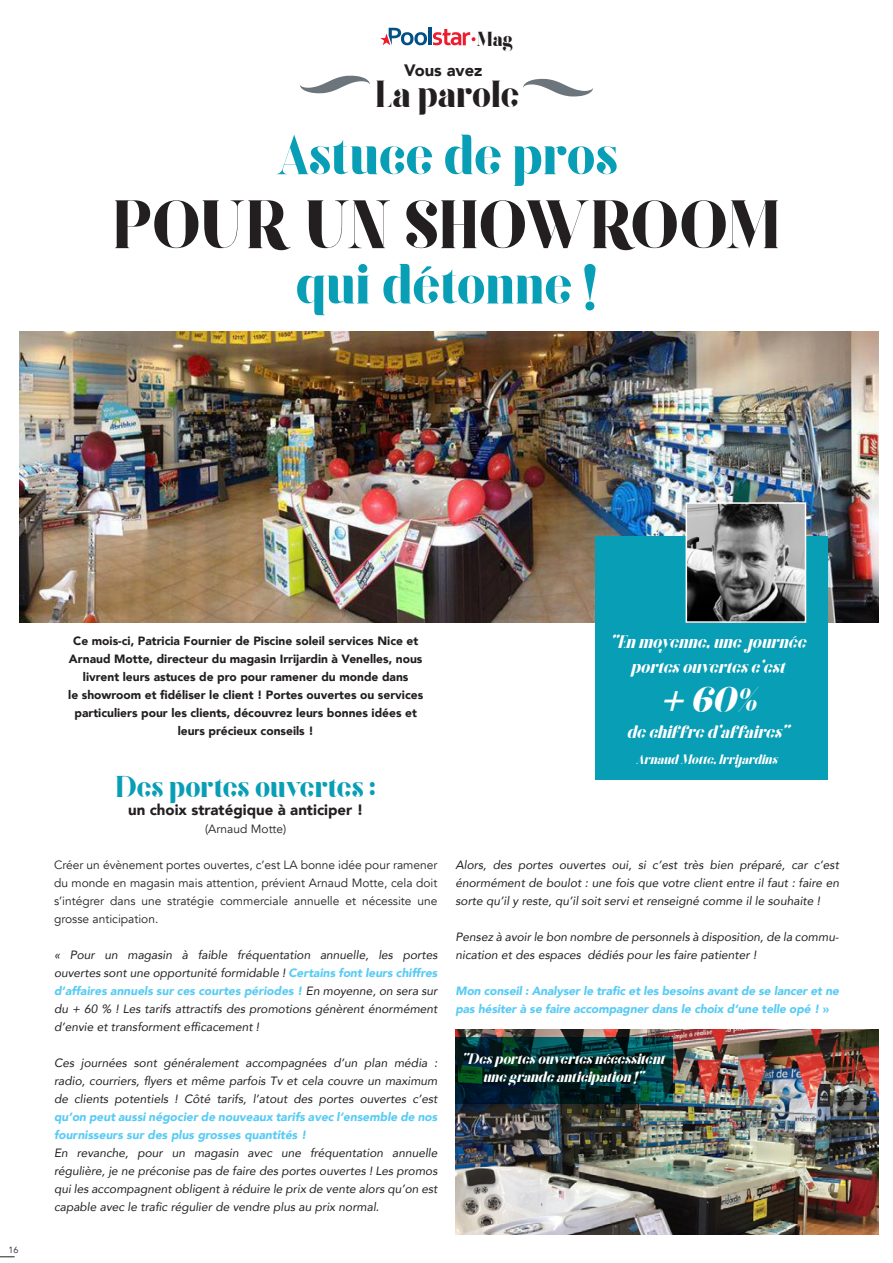
<style>
.page{position:relative;width:893px;height:1263px;background:#fff}
.page>*{position:absolute;margin:0;border:0;box-sizing:border-box;transform-origin:0 0}
.t1{font:68.25px "Goku";color:#231f20}
.t2{font:56.55px "Goku";color:#089eb5}
.t3{font:37.5px "Goku";color:#231f20}
.t4{font:italic 36px "Goku";color:#fff}
.t5{font:30px "Goku";color:#089eb5}
.t6{font:20.25px "Goku";color:#231f20}
.t7{font:italic 18px "Goku";color:#fff}
.t8{font:900 16.5px "Avenir";color:#231f20}
.t9{font:italic 15px "Goku";color:#fff}
.t10{font:900 15px "Avenir";color:#231f20}
.t11{font:italic 13.5px "Goku";color:#fff}
.t12{font:italic 12px/18px "Avenir";color:#231f20;text-align:justify}
.t13{font:900 12px/18px "Avenir";color:#231f20;text-align:center}
.t14{font:12px/18px "Avenir";color:#231f20;text-align:justify}
.t15{font:italic 900 12px/18px "Avenir";letter-spacing:-.01em;color:#56cbf5}
.t16{font:9px "Avenir";color:#231f20}
.s1{font-weight:900;color:#56cbf5}
.s2{font-family:"Avenir";font-weight:500}
.s3{font-style:normal}
</style>
<div class="page">
<svg style="left:300px;top:76px;width:70px;height:17px"></svg>
<svg style="left:523px;top:79px;width:70px;height:17px"></svg>
<img style="left:19px;top:331px;width:859px;height:292px">
<img style="left:455px;top:1029px;width:423px;height:206px">
<div style="left:595px;top:536px;width:233px;height:244px;background:#089eb5"></div>
<svg style="left:455px;top:1037px;width:218px;height:67px;background:#022c2f"></svg>
<img style="left:689px;top:505px;width:114px;height:115px">
<div style="left:686px;top:502px;width:120px;height:121px;border:2px solid #fff"></div>
<hr style="left:428px;top:28px;width:3px;height:17px;background:#015186">
<svg style="left:380px;top:28px;width:47px;height:17px"></svg>
<svg style="left:433px;top:29px;width:42px;height:16px"></svg>
<svg style="left:0;top:1256px;width:15px;height:1px"></svg>
<h3 class="t6" style="left:476px;top:28px;width:38px">Mag</h3>
<p class="t8" style="left:404px;top:56px;width:80px">Vous avez</p>
<p class="t3" style="left:376px;top:74px;width:145px">La parole</p>
<p class="t2" style="left:275px;top:125px;width:345px">Astuce de pros</p>
<p class="t1" style="left:113px;top:188px;width:669px">POUR UN SHOWROOM</p>
<p class="t2" style="left:296px;top:254px;width:303px">qui détonne !</p>
<p class="t16" style="left:9px;top:1244px;width:12px">16</p>
<p class="t13" style="left:68px;top:632px;width:357px">Ce mois-ci, Patricia Fournier de Piscine soleil services Nice et Arnaud Motte, directeur du magasin Irrijardin à Venelles, nous livrent leurs astuces de pro pour ramener du monde dans<br>le showroom et fidéliser le client ! Portes ouvertes ou services particuliers pour les clients, découvrez leurs bonnes idées et leurs précieux conseils !</p>
<p class="t5" style="left:116px;top:770px;width:261px">Des portes ouvertes :</p>
<p class="t10" style="left:128px;top:796px;width:237px">un choix stratégique à anticiper !</p>
<p class="t14" style="left:205px;top:820px;width:83px">(Arnaud Motte)</p>
<p class="t14" style="left:54px;top:856px;width:385px">Créer un évènement portes ouvertes, c’est LA bonne idée pour ramener du monde en magasin mais attention, prévient Arnaud Motte, cela doit s’intégrer dans une stratégie commerciale annuelle et nécessite une grosse anticipation.</p>
<p class="t12" style="left:54px;top:946px;width:385px">« Pour un magasin à faible fréquentation annuelle, les portes ouvertes sont une opportunité formidable ! <span class="s1">Certains font leurs chiffres d’affaires annuels sur ces courtes périodes !</span> En moyenne, on sera sur du + 60 % ! Les tarifs attractifs des promotions génèrent énormément d’envie et transforment efficacement !</p>
<p class="t12" style="left:54px;top:1054px;width:385px">Ces journées sont généralement accompagnées d’un plan média : radio, courriers, flyers et même parfois Tv et cela couvre un maximum de clients potentiels ! Côté tarifs, l’atout des portes ouvertes c’est <span class="s1">qu’on peut aussi négocier de nouveaux tarifs avec l’ensemble de nos fournisseurs sur des plus grosses quantités !</span></p>
<p class="t12" style="left:54px;top:1144px;width:385px">En revanche, pour un magasin avec une fréquentation annuelle régulière, je ne préconise pas de faire des portes ouvertes ! Les promos qui les accompagnent obligent à réduire le prix de vente alors qu’on est capable avec le trafic régulier de vendre plus au prix normal.</p>
<p class="t7" style="left:610px;top:632px;width:203px">“Enmoyenne,unejournée</p>
<p class="t7" style="left:630px;top:657px;width:161px">portesouvertesc’est</p>
<p class="t4" style="left:659px;top:681px;width:108px"><span class="s2">+</span>60%</p>
<p class="t7" style="left:627px;top:722px;width:169px">dechiffred’affaires“</p>
<p class="t11" style="left:635px;top:752px;width:147px">Arnaud Motte,Irrijardins</p>
<p class="t12" style="left:455px;top:856px;width:385px">Alors, des portes ouvertes oui, si c’est très bien préparé, car c’est énormément de boulot : une fois que votre client entre il faut : faire en sorte qu’il y reste, qu’il soit servi et renseigné comme il le souhaite !</p>
<p class="t12" style="left:455px;top:928px;width:385px">Pensez à avoir le bon nombre de personnels à disposition, de la commu&shy;nication et des espaces dédiés pour les faire patienter !</p>
<p class="t15" style="left:455px;top:981px;width:385px">Mon conseil : Analyser le trafic et les besoins avant de se lancer et ne pas hésiter à se faire accompagner dans le choix d’une telle opé ! <span class="s3">»</span></p>
<p class="t9" style="left:461px;top:1050px;width:209px">“Desportesouvertesnécessitent</p>
<p class="t9" style="left:483px;top:1068px;width:166px">unegrandeanticipation!“</p>
</div>
